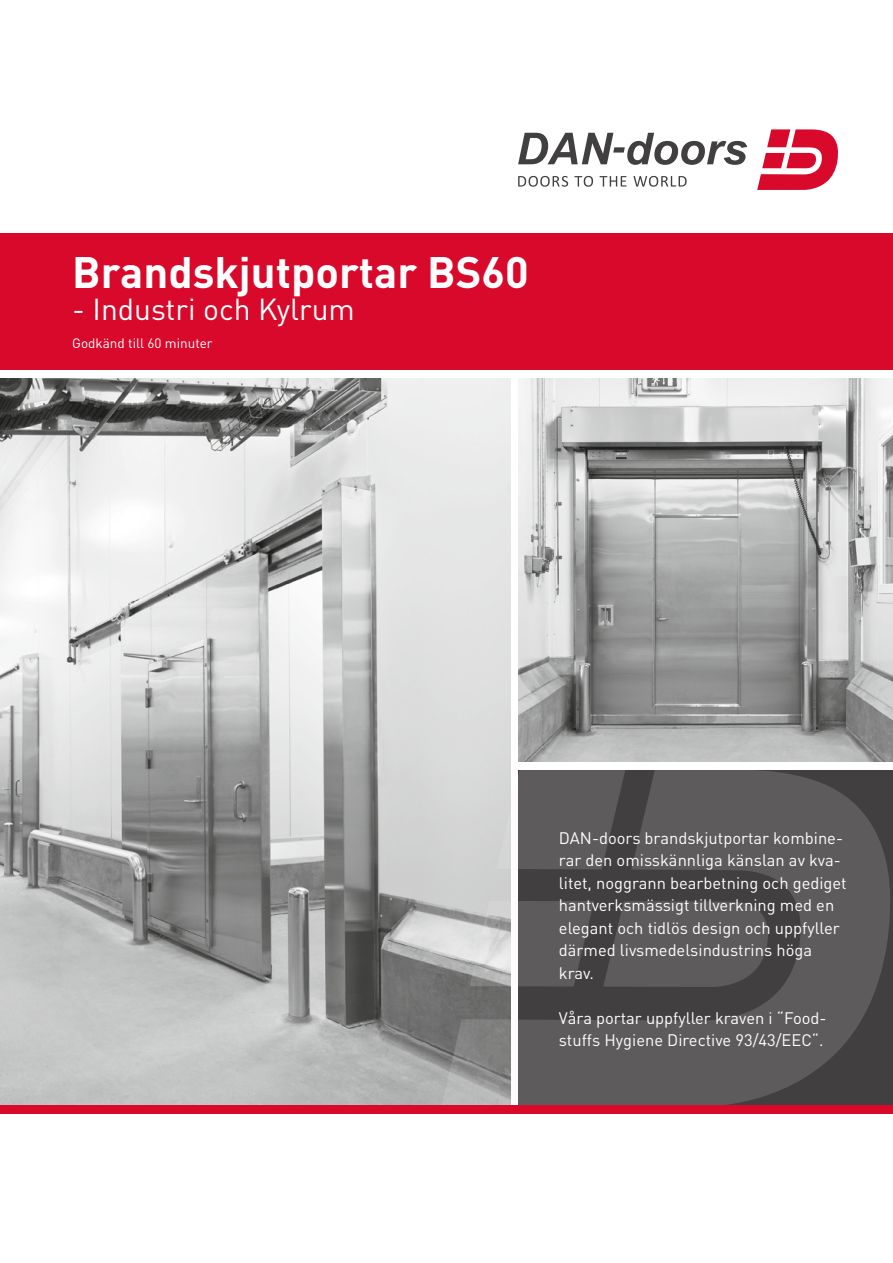
<style>
.page{position:relative;width:893px;height:1263px;background:#fff}
.page>*{position:absolute;margin:0;border:0;box-sizing:border-box;transform-origin:0 0}
.t1{font:700 43.5px "DIN";color:#fff}
.t2{font:30px "DIN";color:#fff}
.t3{font:16.5px/22.5px "DIN";color:#fff}
.t4{font:13.5px "DIN";color:#fff}
</style>
<div class="page">
<img style="left:0;top:378px;width:510px;height:728px">
<img style="left:519px;top:378px;width:374px;height:383px">
<div style="left:0;top:234px;width:893px;height:136px;background:#d8092a"></div>
<svg style="left:757px;top:129px;width:81px;height:61px"></svg>
<svg style="left:518px;top:133px;width:229px;height:32px"></svg>
<svg style="left:518px;top:176px;width:50px;height:11px"></svg>
<svg style="left:574px;top:176px;width:19px;height:11px"></svg>
<svg style="left:599px;top:176px;width:27px;height:11px"></svg>
<svg style="left:633px;top:176px;width:54px;height:11px"></svg>
<svg style="left:441px;top:770px;width:450px;height:336px;fill:#5d5b5c"></svg>
<div style="left:0;top:1106px;width:893px;height:8px;background:#d8092a"></div>
<h1 class="t1" style="left:72px;top:244px;width:458px">Brandskjutportar BS60</h1>
<h2 class="t2" style="left:72px;top:290px;width:284px">- Industri och Kylrum</h2>
<p class="t4" style="left:72px;top:335px;width:142px">Godkänd till 60 minuter</p>
<p class="t3" style="left:559px;top:826px;width:289px">DAN-doors brandskjutportar kombine&shy;rar den omisskännliga känslan av kva&shy;litet, noggrann bearbetning och gediget hantverksmässigt tillverkning med en elegant och tidlös design och uppfyller därmed livsmedelsindustrins höga krav.</p>
<p class="t3" style="left:559px;top:1006px;width:269px">Våra portar uppfyller kraven i “Food&shy;stuffs Hygiene Directive 93/43/EEC“.</p>
</div>
